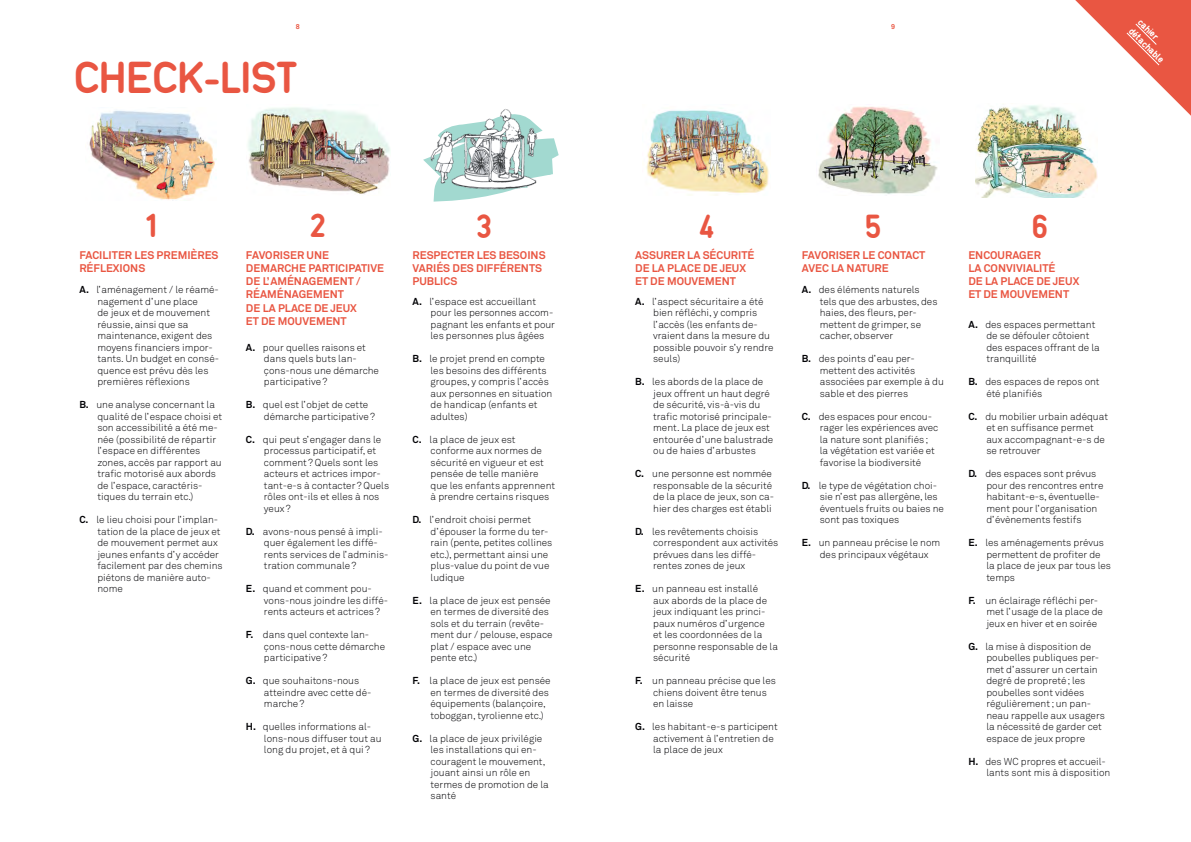
<style>
.page{position:relative;width:1191px;height:842px;background:#fff}
.page>*{position:absolute;margin:0;border:0;box-sizing:border-box;transform-origin:0 0}
.TITRE{font:47px "Normalise Din MN";letter-spacing:-.02em;color:#e95642}
.Zahlen_checkliste{font:35px "Normalise Din MN";color:#e95642}
.zw_titel_checklist{font:700 11px/13.2px "Akkurat";color:#e95642}
.cahier_detachable{font:10.5px/12.6px "Normalise Din MN";color:#fff}
.t1{font:300 10px/11.5px "Akkurat";color:#020205}
.t2{font:700 7px "Akkurat";color:#e95642}
.s1{font-weight:700}
</style>
<div class="page">
<img style="left:248px;top:107px;width:142px;height:87px">
<img style="left:89px;top:110px;width:128px;height:90px">
<svg style="left:433px;top:130px;width:126px;height:72px"></svg>
<img style="left:423px;top:109px;width:119px;height:91px">
<img style="left:647px;top:110px;width:122px;height:85px">
<img style="left:975px;top:105px;width:122px;height:93px">
<img style="left:818px;top:106px;width:120px;height:88px">
<svg style="left:1069px;top:0;width:122px;height:124px"></svg>
<p class="t2" style="left:296px;top:22px;width:5px">8</p>
<p class="t2" style="left:891px;top:22px;width:5px">9</p>
<p class="TITRE" style="left:74px;top:53px;width:225px">CHECK-LIST</p>
<p class="cahier_detachable" style="left:1144px;top:16px;width:47px;rotate:45deg">cahier détachable</p>
<p class="Zahlen_checkliste" style="left:146px;top:208px;width:12px">1</p>
<p class="zw_titel_checklist" style="left:79px;top:248px;width:141px">FACILITER LES PREMIÈRES<br>RÉFLEXIONS</p>
<p class="t1" style="left:97px;top:284px;width:123px;text-indent:-18px"><span class="s1">A.</span> l’aménagement / le réamé&shy;nagement d’une place<br>de jeux et de mouvement réussie, ainsi que sa maintenance, exigent des moyens financiers impor&shy;tants. Un budget en consé&shy;quence est prévu dès les premières réflexions</p>
<p class="t1" style="left:97px;top:399px;width:126px;text-indent:-18px"><span class="s1">B.</span> une analyse concernant la qualité de l’espace choisi et son accessibilité a été me&shy;née (possibilité de répartir l’espace en différentes zones, accès par rapport au trafic motorisé aux abords de l’espace, caractéris&shy;tiques du terrain etc.)</p>
<p class="t1" style="left:97px;top:514px;width:127px;text-indent:-18px"><span class="s1">C.</span> le lieu choisi pour l’implan&shy;tation de la place de jeux et de mouvement permet aux jeunes enfants d’y accéder facilement par des chemins piétons de manière auto&shy;nome</p>
<p class="Zahlen_checkliste" style="left:310px;top:208px;width:17px">2</p>
<p class="zw_titel_checklist" style="left:246px;top:248px;width:140px">FAVORISER UNE<br>DEMARCHE PARTICIPATIVE<br>DE L’AMÉNAGEMENT /<br>RÉAMÉNAGEMENT<br>DE LA PLACE DE JEUX<br>ET DE MOUVEMENT</p>
<p class="t1" style="left:264px;top:341px;width:116px;text-indent:-18px"><span class="s1">A.</span> pour quelles raisons et dans quels buts lan&shy;çons-nous une démarche participative?</p>
<p class="t1" style="left:264px;top:399px;width:112px;text-indent:-18px"><span class="s1">B.</span> quel est l’objet de cette démarche participative?</p>
<p class="t1" style="left:264px;top:433px;width:127px;text-indent:-18px"><span class="s1">C.</span> qui peut s’engager dans le processus participatif, et comment ? Quels sont les acteurs et actrices impor&shy;tant-e-s à contacter ? Quels rôles ont-ils et elles à nos yeux ?</p>
<p class="t1" style="left:264px;top:525px;width:126px;text-indent:-18px"><span class="s1">D.</span> avons-nous pensé à impli&shy;quer également les diffé&shy;rents services de l’adminis&shy;tration communale?</p>
<p class="t1" style="left:264px;top:583px;width:126px;text-indent:-18px"><span class="s1">E.</span> quand et comment pou&shy;vons-nous joindre les diffé&shy;rents acteurs et actrices?</p>
<p class="t1" style="left:264px;top:629px;width:123px;text-indent:-18px"><span class="s1">F.</span> dans quel contexte lan&shy;çons-nous cette démarche participative?</p>
<p class="t1" style="left:264px;top:675px;width:109px;text-indent:-18px"><span class="s1">G.</span> que souhaitons-nous atteindre avec cette dé&shy;marche?</p>
<p class="t1" style="left:264px;top:721px;width:119px;text-indent:-18px"><span class="s1">H.</span> quelles informations al&shy;lons-nous diffuser tout au long du projet, et à qui ?</p>
<p class="Zahlen_checkliste" style="left:476px;top:208px;width:17px">3</p>
<p class="zw_titel_checklist" style="left:412px;top:248px;width:135px">RESPECTER LES BESOINS<br>VARIÉS DES DIFFÉRENTS<br>PUBLICS</p>
<p class="t1" style="left:430px;top:295px;width:126px;text-indent:-18px"><span class="s1">A.</span> l’espace est accueillant pour les personnes accom&shy;pagnant les enfants et pour les personnes plus âgées</p>
<p class="t1" style="left:430px;top:353px;width:123px;text-indent:-18px"><span class="s1">B.</span> le projet prend en compte les besoins des différents groupes, y compris l’accès aux personnes en situation de handicap (enfants et adultes)</p>
<p class="t1" style="left:430px;top:433px;width:126px;text-indent:-18px"><span class="s1">C.</span> la place de jeux est conforme aux normes de sécurité en vigueur et est pensée de telle manière que les enfants apprennent à prendre certains risques</p>
<p class="t1" style="left:430px;top:514px;width:123px;text-indent:-18px"><span class="s1">D.</span> l’endroit choisi permet d’épouser la forme du ter&shy;rain (pente, petites collines etc.), permettant ainsi une plus-value du point de vue ludique</p>
<p class="t1" style="left:430px;top:594px;width:123px;text-indent:-18px"><span class="s1">E.</span> la place de jeux est pensée en termes de diversité des sols et du terrain (revête&shy;ment dur / pelouse, espace plat / espace avec une pente etc.)</p>
<p class="t1" style="left:430px;top:675px;width:122px;text-indent:-18px"><span class="s1">F.</span> la place de jeux est pensée en termes de diversité des équipements (balançoire, toboggan, tyrolienne etc.)</p>
<p class="t1" style="left:430px;top:732px;width:120px;text-indent:-18px"><span class="s1">G.</span> la place de jeux privilégie les installations qui en&shy;couragent le mouvement, jouant ainsi un rôle en termes de promotion de la santé</p>
<p class="Zahlen_checkliste" style="left:699px;top:208px;width:17px">4</p>
<p class="zw_titel_checklist" style="left:635px;top:248px;width:121px">ASSURER LA SÉCURITÉ<br>DE LA PLACE DE JEUX<br>ET DE MOUVEMENT</p>
<p class="t1" style="left:653px;top:295px;width:122px;text-indent:-18px"><span class="s1">A.</span> l’aspect sécuritaire a été bien réfléchi, y compris l’accès (les enfants de&shy;vraient dans la mesure du possible pouvoir s’y rendre seuls)</p>
<p class="t1" style="left:653px;top:376px;width:122px;text-indent:-18px"><span class="s1">B.</span> les abords de la place de jeux offrent un haut degré de sécurité, vis-à-vis du trafic motorisé principale&shy;ment. La place de jeux est entourée d’une balustrade ou de haies d’arbustes</p>
<p class="t1" style="left:653px;top:468px;width:122px;text-indent:-18px"><span class="s1">C.</span> une personne est nommée responsable de la sécurité de la place de jeux, son ca&shy;hier des charges est établi</p>
<p class="t1" style="left:653px;top:525px;width:127px;text-indent:-18px"><span class="s1">D.</span> les revêtements choisis correspondent aux activités prévues dans les diffé&shy;rentes zones de jeux</p>
<p class="t1" style="left:653px;top:583px;width:126px;text-indent:-18px"><span class="s1">E.</span> un panneau est installé<br>aux abords de la place de jeux indiquant les princi&shy;paux numéros d’urgence<br>et les coordonnées de la personne responsable de la sécurité</p>
<p class="t1" style="left:653px;top:675px;width:124px;text-indent:-18px"><span class="s1">F.</span> un panneau précise que les chiens doivent être tenus en laisse</p>
<p class="t1" style="left:653px;top:721px;width:126px;text-indent:-18px"><span class="s1">G.</span> les habitant-e-s participent activement à l’entretien de la place de jeux</p>
<p class="Zahlen_checkliste" style="left:865px;top:208px;width:17px">5</p>
<p class="zw_titel_checklist" style="left:801px;top:248px;width:125px">FAVORISER LE CONTACT<br>AVEC LA NATURE</p>
<p class="t1" style="left:819px;top:284px;width:119px;text-indent:-18px"><span class="s1">A.</span> des éléments naturels tels que des arbustes, des haies, des fleurs, per&shy;mettent de grimper, se cacher, observer</p>
<p class="t1" style="left:819px;top:353px;width:126px;text-indent:-18px"><span class="s1">B.</span> des points d’eau per&shy;mettent des activités associées par exemple à du sable et des pierres</p>
<p class="t1" style="left:819px;top:410px;width:120px;text-indent:-18px"><span class="s1">C.</span> des espaces pour encou&shy;rager les expériences avec la nature sont planifiés; la végétation est variée et favorise la biodiversité</p>
<p class="t1" style="left:819px;top:479px;width:126px;text-indent:-18px"><span class="s1">D.</span> le type de végétation choi&shy;sie n’est pas allergène, les éventuels fruits ou baies ne sont pas toxiques</p>
<p class="t1" style="left:819px;top:537px;width:122px;text-indent:-18px"><span class="s1">E.</span> un panneau précise le nom des principaux végétaux</p>
<p class="Zahlen_checkliste" style="left:1032px;top:208px;width:17px">6</p>
<p class="zw_titel_checklist" style="left:968px;top:248px;width:112px">ENCOURAGER<br>LA CONVIVIALITÉ<br>DE LA PLACE DE JEUX<br>ET DE MOUVEMENT</p>
<p class="t1" style="left:986px;top:318px;width:115px;text-indent:-18px"><span class="s1">A.</span> des espaces permettant de se défouler côtoient des espaces offrant de la tranquillité</p>
<p class="t1" style="left:986px;top:376px;width:115px;text-indent:-18px"><span class="s1">B.</span> des espaces de repos ont été planifiés</p>
<p class="t1" style="left:986px;top:410px;width:123px;text-indent:-18px"><span class="s1">C.</span> du mobilier urbain adéquat et en suffisance permet aux accompagnant-e-s de se retrouver</p>
<p class="t1" style="left:986px;top:468px;width:119px;text-indent:-18px"><span class="s1">D.</span> des espaces sont prévus pour des rencontres entre habitant-e-s, éventuelle&shy;ment pour l’organisation d’évènements festifs</p>
<p class="t1" style="left:986px;top:537px;width:126px;text-indent:-18px"><span class="s1">E.</span> les aménagements prévus permettent de profiter de la place de jeux par tous les temps</p>
<p class="t1" style="left:986px;top:594px;width:118px;text-indent:-18px"><span class="s1">F.</span> un éclairage réfléchi per&shy;met l’usage de la place de jeux en hiver et en soirée</p>
<p class="t1" style="left:986px;top:640px;width:120px;text-indent:-18px"><span class="s1">G.</span> la mise à disposition de poubelles publiques per&shy;met d’assurer un certain degré de propreté; les poubelles sont vidées régulièrement; un pan&shy;neau rappelle aux usagers la nécessité de garder cet espace de jeux propre</p>
<p class="t1" style="left:986px;top:755px;width:126px;text-indent:-18px"><span class="s1">H.</span> des WC propres et accueil&shy;lants sont mis à disposition</p>
</div>
